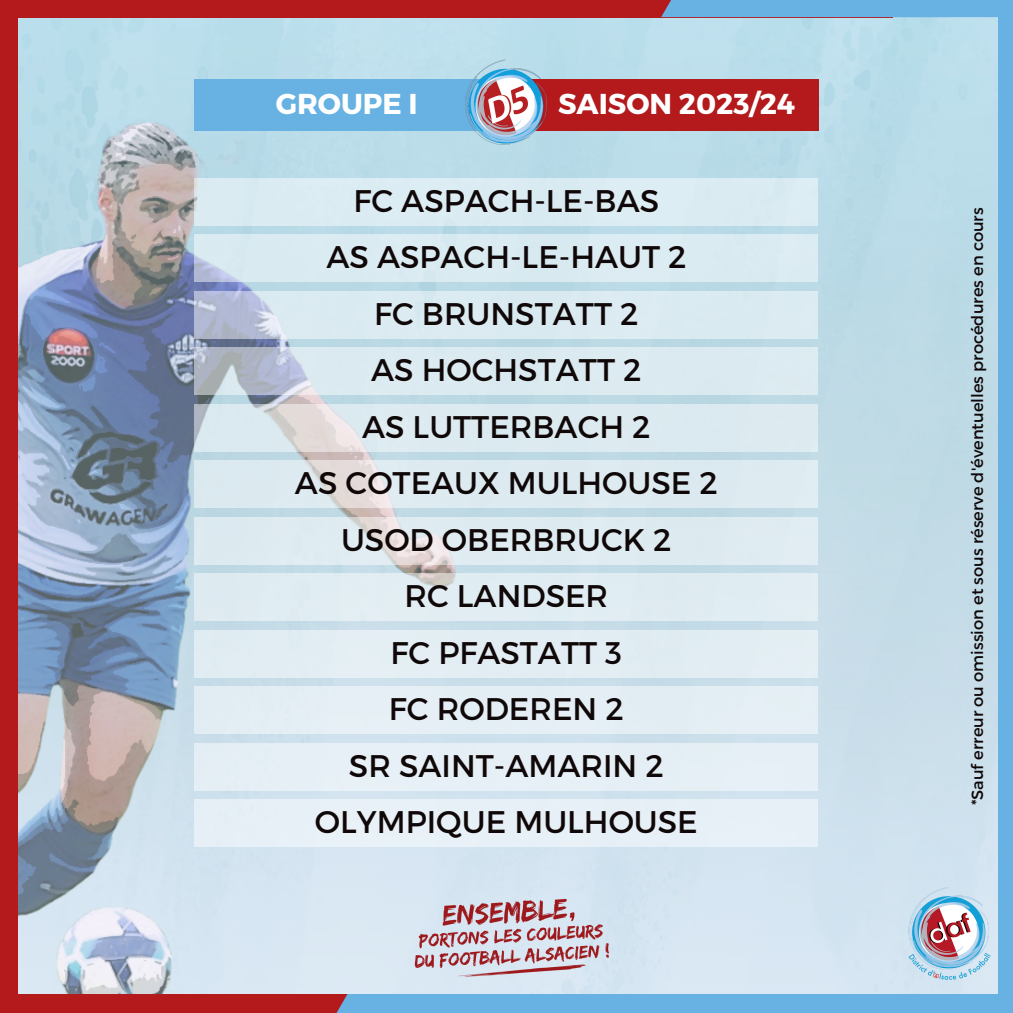
<style>
.page{position:relative;width:1013px;height:1013px;background:#fff}
.page>*{position:absolute;margin:0;border:0;box-sizing:border-box;transform-origin:0 0}
.t1{font:31.25px "Montserrat";color:#100808}
.t2{font:700 28.75px "Montserrat";color:#fff}
.t3{font:16.25px "Montserrat";color:#100808}
</style>
<div class="page">
<img style="left:19px;top:17px;width:978px;height:977px">
<div style="left:997px;top:0;width:15px;height:1012px;background:#67b2e3"></div>
<div style="left:171px;top:994px;width:841px;height:18px;background:#67b2e3"></div>
<div style="left:0;top:0;width:892px;height:17px;background:#b4191c"></div>
<div style="left:661px;top:0;width:287px;height:17px;background:#67b2e3"></div>
<div style="left:895px;top:0;width:117px;height:17px;background:#67b2e3"></div>
<div style="left:0;top:0;width:18px;height:1012px;background:#b4191c"></div>
<div style="left:181px;top:994px;width:166px;height:18px;background:#b4191c"></div>
<div style="left:0;top:994px;width:275px;height:18px;background:#b4191c"></div>
<div style="left:194px;top:178px;width:624px;height:48px;background:#dbebf2"></div>
<div style="left:194px;top:234px;width:624px;height:48px;background:#daebf2"></div>
<svg style="left:194px;top:291px;width:624px;height:47px;fill:#daebf1"></svg>
<svg style="left:194px;top:347px;width:624px;height:48px;fill:#dbeaf0"></svg>
<svg style="left:194px;top:404px;width:624px;height:47px;fill:#dceaf0"></svg>
<svg style="left:194px;top:460px;width:624px;height:48px;fill:#ddebf0"></svg>
<svg style="left:194px;top:517px;width:624px;height:47px;fill:#dfebf1"></svg>
<div style="left:194px;top:573px;width:624px;height:48px;background:#e0edf2"></div>
<div style="left:194px;top:630px;width:624px;height:47px;background:#e2edf3"></div>
<div style="left:194px;top:686px;width:624px;height:48px;background:#e4eef4"></div>
<div style="left:194px;top:743px;width:624px;height:47px;background:#e6eff5"></div>
<div style="left:194px;top:799px;width:624px;height:47px;background:#e7f0f6"></div>
<div style="left:194px;top:79px;width:305px;height:51px;background:#67b2e3"></div>
<div style="left:514px;top:79px;width:304px;height:51px;background:#b4191c"></div>
<img style="left:459px;top:54px;width:94px;height:95px">
<img style="left:907px;top:886px;width:83px;height:96px">
<img style="left:402px;top:894px;width:208px;height:87px">
<p class="t2" style="left:276px;top:85px;width:143px">GROUPE I</p>
<p class="t2" style="left:558px;top:85px;width:238px">SAISON 2023/24</p>
<p class="t1" style="left:353px;top:180px;width:307px">FC ASPACH-LE-BAS</p>
<p class="t1" style="left:326px;top:237px;width:361px">AS ASPACH-LE-HAUT 2</p>
<p class="t1" style="left:374px;top:293px;width:266px">FC BRUNSTATT 2</p>
<p class="t1" style="left:371px;top:350px;width:272px">AS HOCHSTATT 2</p>
<p class="t1" style="left:362px;top:406px;width:290px">AS LUTTERBACH 2</p>
<p class="t1" style="left:295px;top:463px;width:424px">AS COTEAUX MULHOUSE 2</p>
<p class="t1" style="left:341px;top:519px;width:332px">USOD OBERBRUCK 2</p>
<p class="t1" style="left:404px;top:576px;width:205px">RC LANDSER</p>
<p class="t1" style="left:390px;top:632px;width:233px">FC PFASTATT 3</p>
<p class="t1" style="left:389px;top:688px;width:236px">FC RODEREN 2</p>
<p class="t1" style="left:349px;top:745px;width:316px">SR SAINT-AMARIN 2</p>
<p class="t1" style="left:315px;top:801px;width:384px">OLYMPIQUE MULHOUSE</p>
<p class="t3" style="left:966px;top:805px;width:599px;rotate:-90deg">*Sauf erreur ou omission et sous réserve d'éventuelles procédures en cours</p>
</div>
